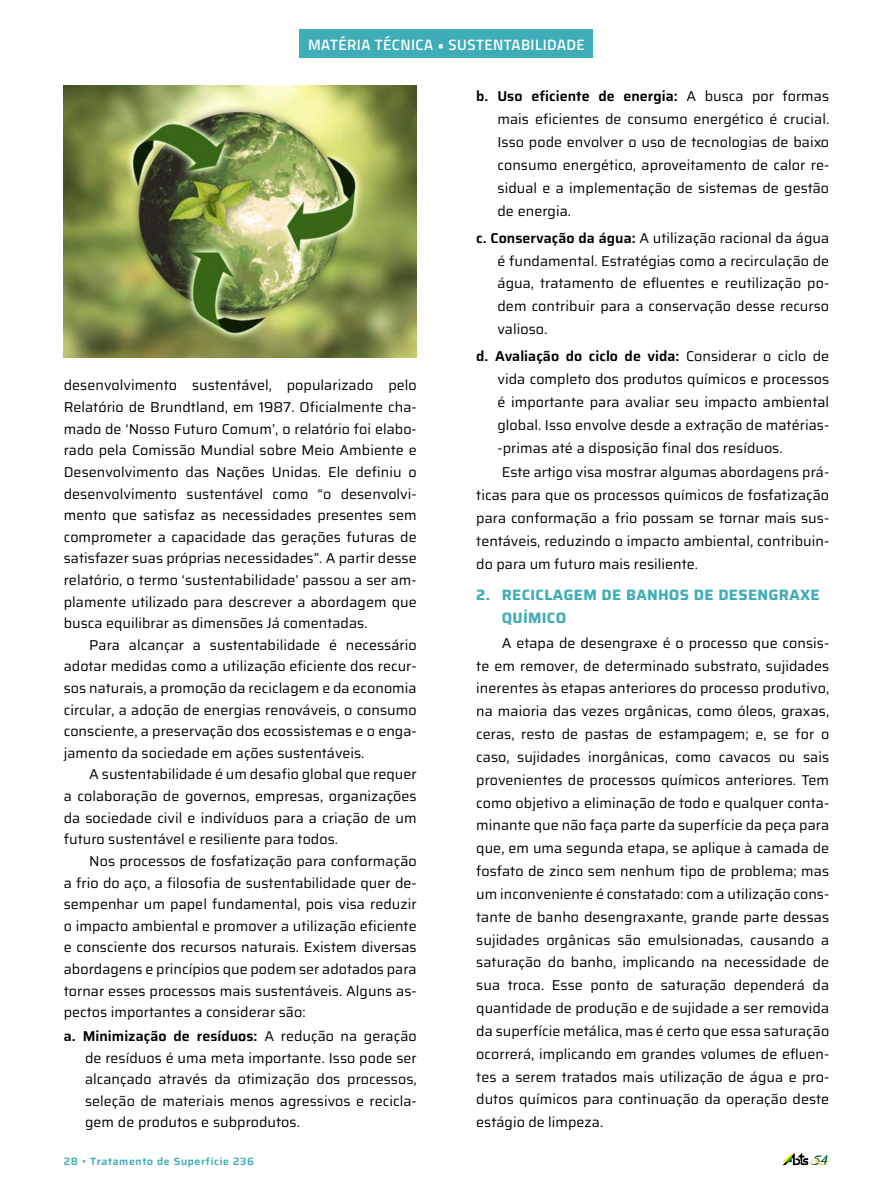
<style>
.page{position:relative;width:893px;height:1191px;background:#fff}
.page>*{position:absolute;margin:0;border:0;box-sizing:border-box;transform-origin:0 0}
.t1{font:700 15px/22.8px "Saira";letter-spacing:.02em;color:#3eadb7}
.t2{font:600 15px "Titillium";letter-spacing:.03em;color:#fff}
.t3{font:14.25px/22.8px "Saira";letter-spacing:.005em;color:#000;text-align:justify}
.t4{font:600 10.5px "Saira";letter-spacing:.06em;color:#3eadb7}
.s1{font-weight:600}
</style>
<div class="page">
<div style="left:299px;top:30px;width:294px;height:28px;background:#3eadb7"></div>
<img style="left:64px;top:85px;width:353px;height:272px">
<svg style="left:782px;top:1152px;width:47px;height:13px"></svg>
<p class="t2" style="left:308px;top:33px;width:278px">MATÉRIA TÉCNICA • SUSTENTABILIDADE</p>
<p class="t3" style="left:64px;top:374px;width:354px;line-height:21.6px">desenvolvimento sustentável, popularizado pelo Relatório de Brundtland, em 1987. Oficialmente cha&shy;mado de ‘Nosso Futuro Comum’, o relatório foi elabo&shy;rado pela Comissão Mundial sobre Meio Ambiente e Desenvolvimento das Nações Unidas. Ele definiu o desenvolvimento sustentável como “o desenvolvi&shy;mento que satisfaz as necessidades presentes sem comprometer a capacidade das gerações futuras de satisfazer suas próprias necessidades”. A partir desse relatório, o termo ‘sustentabilidade’ passou a ser am&shy;plamente utilizado para descrever a abordagem que busca equilibrar as dimensões Já comentadas.</p>
<p class="t3" style="left:64px;top:633px;width:354px;line-height:21.6px;text-indent:26px">Para alcançar a sustentabilidade é necessário adotar medidas como a utilização eficiente dos recur&shy;sos naturais, a promoção da reciclagem e da economia circular, a adoção de energias renováveis, o consumo consciente, a preservação dos ecossistemas e o enga&shy;jamento da sociedade em ações sustentáveis.</p>
<p class="t3" style="left:64px;top:763px;width:354px;line-height:21.6px;text-indent:26px">A sustentabilidade é um desafio global que requer a colaboração de governos, empresas, organizações da sociedade civil e indivíduos para a criação de um futuro sustentável e resiliente para todos.</p>
<p class="t3" style="left:64px;top:849px;width:354px;line-height:21.6px;text-indent:26px">Nos processos de fosfatização para conformação a frio do aço, a filosofia de sustentabilidade quer de&shy;sempenhar um papel fundamental, pois visa reduzir o impacto ambiental e promover a utilização eficiente e consciente dos recursos naturais. Existem diversas abordagens e princípios que podem ser adotados para tornar esses processos mais sustentáveis. Alguns as&shy;pectos importantes a considerar são:</p>
<p class="t3" style="left:85px;top:1024px;width:333px;line-height:21.6px;text-indent:-21px"><span class="s1">a. Minimização de resíduos:</span> A redução na geração de resíduos é uma meta importante. Isso pode ser alcançado através da otimização dos processos, seleção de materiais menos agressivos e recicla&shy;gem de produtos e subprodutos.</p>
<p class="t4" style="left:64px;top:1152px;width:192px">28 • Tratamento de Superfície 236</p>
<p class="t3" style="left:497px;top:85px;width:333px;text-indent:-21px"><span class="s1">b. Uso eficiente de energia:</span> A busca por formas mais eficientes de consumo energético é crucial.<br>Isso pode envolver o uso de tecnologias de baixo consumo energético, aproveitamento de calor re&shy;sidual e a implementação de sistemas de gestão de energia.</p>
<p class="t3" style="left:497px;top:226px;width:333px;text-indent:-21px"><span class="s1">c. Conservação da água:</span> A utilização racional da água é fundamental. Estratégias como a recirculação de água, tratamento de efluentes e reutilização po&shy;dem contribuir para a conservação desse recurso valioso.</p>
<p class="t3" style="left:497px;top:344px;width:333px;text-indent:-21px"><span class="s1">d. Avaliação do ciclo de vida:</span> Considerar o ciclo de vida completo dos produtos químicos e processos é importante para avaliar seu impacto ambiental global. Isso envolve desde a extração de matérias--primas até a disposição final dos resíduos.</p>
<p class="t3" style="left:476px;top:460px;width:354px;text-indent:26px">Este artigo visa mostrar algumas abordagens prá&shy;ticas para que os processos químicos de fosfatização para conformação a frio possam se tornar mais sus&shy;tentáveis, reduzindo o impacto ambiental, contribuin&shy;do para um futuro mais resiliente.</p>
<p class="t1" style="left:502px;top:583px;width:320px;text-indent:-26px">2. RECICLAGEM DE BANHOS DE DESENGRAXE<br>QUÍMICO</p>
<p class="t3" style="left:476px;top:631px;width:354px;text-indent:26px">A etapa de desengraxe é o processo que consis&shy;te em remover, de determinado substrato, sujidades inerentes às etapas anteriores do processo produtivo, na maioria das vezes orgânicas, como óleos, graxas, ceras, resto de pastas de estampagem; e, se for o caso, sujidades inorgânicas, como cavacos ou sais provenientes de processos químicos anteriores. Tem como objetivo a eliminação de todo e qualquer conta&shy;minante que não faça parte da superfície da peça para que, em uma segunda etapa, se aplique à camada de fosfato de zinco sem nenhum tipo de problema; mas um inconveniente é constatado: com a utilização cons&shy;tante de banho desengraxante, grande parte dessas sujidades orgânicas são emulsionadas, causando a saturação do banho, implicando na necessidade de sua troca. Esse ponto de saturação dependerá da quantidade de produção e de sujidade a ser removida da superfície metálica, mas é certo que essa saturação ocorrerá, implicando em grandes volumes de efluen&shy;tes a serem tratados mais utilização de água e pro&shy;dutos químicos para continuação da operação deste estágio de limpeza.</p>
</div>
